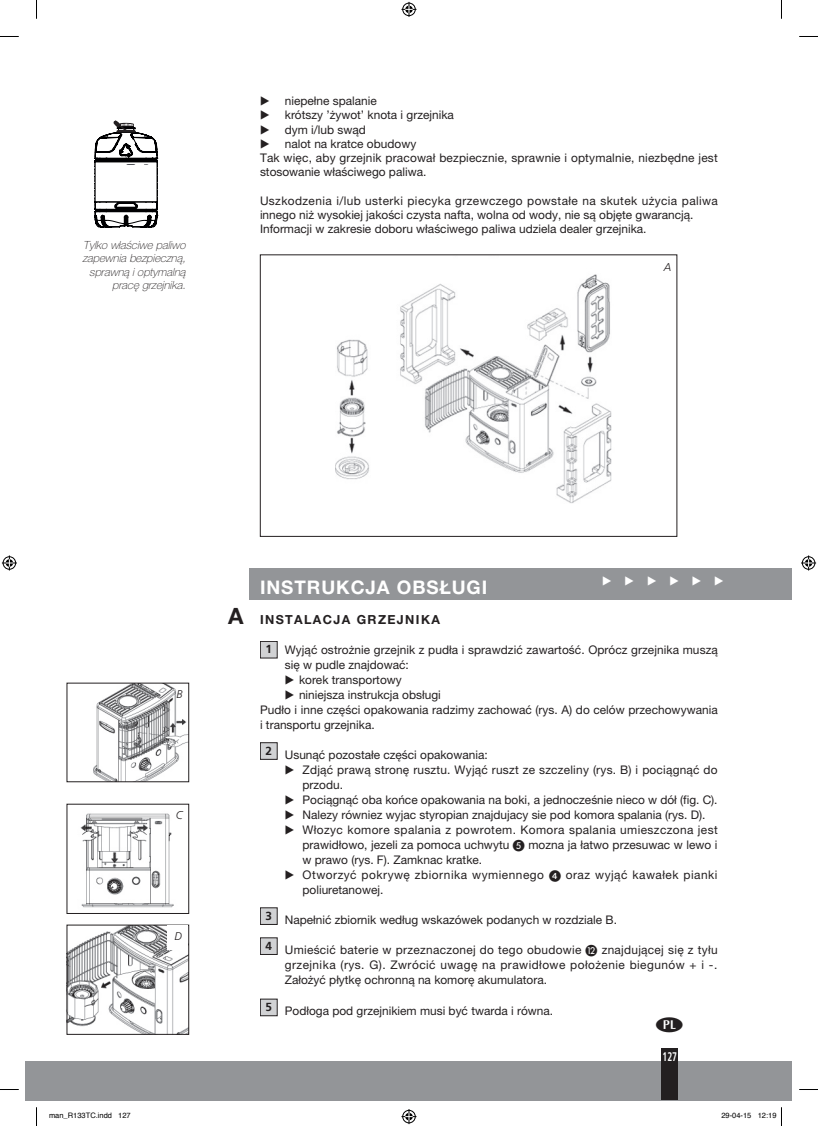
<style>
.page{position:relative;width:818px;height:1126px;background:#fff}
.page>*{position:absolute;margin:0;border:0;box-sizing:border-box;transform-origin:0 0}
.t1{font:700 18.75px "Helvetica Neue East A";letter-spacing:.05em;color:#fff}
.t2{font:700 12.5px "Helvetica Neue East A";letter-spacing:.11em;color:#231f20}
.t3{font:700 condensed 12.5px "Frutiger LT Std";color:#fff;scale:.75 1}
.t4{font:11.88px/14.2px "Helvetica Neue East A";color:#231f20}
.t5{font:11.88px "Helvetica Neue East A";letter-spacing:.02em;color:#231f20}
.t6{font:11.88px "Helvetica Neue East A";letter-spacing:.03em;color:#231f20}
.t7{font:11.88px "Helvetica Neue East A";letter-spacing:.04em;color:#231f20}
.t8{font:11.88px "European Pi Three";color:#fff}
.t9{font:11.88px "European Pi Three";color:#231f20}
.t10{font:italic 100 11.25px/13.5px "Helvetica Neue East A";color:#231f20;text-align:right}
.t11{font:italic 300 11.25px "Frutiger";color:#231f20}
.t12{font:7.5px "Helvetica";color:#000}
.s1{font-size:22.5px}
.s2{font-family:"Frutiger";font-weight:700;font-size:11.75px}
.s3{font-family:"European Pi Three"}
.s4{font-family:"European Pi One"}
</style>
<div class="page">
<div style="left:249px;top:568px;width:542px;height:31px;background:#939598"></div>
<div style="left:260px;top:641px;width:17px;height:17px;background:#d1d2d4"></div>
<div style="left:260px;top:641px;width:17px;height:17px;border:1px solid #231f20"></div>
<div style="left:260px;top:742px;width:17px;height:17px;background:#d1d2d4"></div>
<div style="left:260px;top:742px;width:17px;height:17px;border:1px solid #231f20"></div>
<div style="left:260px;top:907px;width:17px;height:17px;background:#d1d2d4"></div>
<div style="left:260px;top:937px;width:17px;height:17px;background:#d1d2d4"></div>
<div style="left:260px;top:998px;width:17px;height:17px;background:#d1d2d4"></div>
<div style="left:26px;top:1060px;width:765px;height:39px;background:#939598"></div>
<div style="left:661px;top:1048px;width:16px;height:51px;background:#231f20"></div>
<img style="left:335px;top:274px;width:277px;height:229px">
<img style="left:93px;top:684px;width:94px;height:96px">
<div style="left:67px;top:682px;width:122px;height:100px;border:1px solid #231f20"></div>
<img style="left:80px;top:813px;width:94px;height:95px">
<img style="left:69px;top:926px;width:118px;height:106px">
<div style="left:67px;top:924px;width:122px;height:110px;border:1px solid #231f20"></div>
<div style="left:167px;top:925px;width:21px;height:24px;background:#fff"></div>
<svg style="left:95px;top:120px;width:63px;height:108px"></svg>
<div style="left:122px;top:165px;width:32px;height:11px;background:#fff"></div>
<svg style="left:0;top:36px;width:19px;height:1px"></svg>
<svg style="left:799px;top:36px;width:18px;height:1px"></svg>
<svg style="left:0;top:1089px;width:19px;height:1px"></svg>
<svg style="left:799px;top:1089px;width:18px;height:1px"></svg>
<svg style="left:36px;top:0;width:1px;height:19px"></svg>
<svg style="left:36px;top:1107px;width:1px;height:18px"></svg>
<svg style="left:401px;top:2px;width:15px;height:15px"></svg>
<svg style="left:401px;top:1109px;width:15px;height:14px"></svg>
<svg style="left:2px;top:555px;width:15px;height:15px"></svg>
<svg style="left:801px;top:555px;width:14px;height:15px"></svg>
<p class="t10" style="left:82px;top:238px;width:105px">Tylko właściwe paliwo zapewnia bezpieczną, sprawną i optymalną pracę grzejnika.</p>
<p class="t9" style="left:260px;top:93px;width:11px">E</p>
<p class="t4" style="left:285px;top:94px;width:93px">niepełne spalanie</p>
<p class="t9" style="left:260px;top:107px;width:11px">E</p>
<p class="t4" style="left:285px;top:108px;width:170px">krótszy ’żywot’ knota i grzejnika</p>
<p class="t9" style="left:260px;top:122px;width:11px">E</p>
<p class="t4" style="left:285px;top:122px;width:82px">dym i/lub swąd</p>
<p class="t9" style="left:260px;top:136px;width:11px">E</p>
<p class="t4" style="left:260px;top:137px;width:459px;text-indent:25px">nalot na kratce obudowy<br>Tak więc, aby grzejnik pracował bezpiecznie, sprawnie i optymalnie, niezbędne jest stosowanie właściwego paliwa.</p>
<p class="t4" style="left:260px;top:194px;width:459px">Uszkodzenia i/lub usterki piecyka grzewczego powstałe na skutek użycia paliwa innego niż wysokiej jakości czysta nafta, wolna od wody, nie są objęte gwarancją.<br>Informacji w zakresie doboru właściwego paliwa udziela dealer grzejnika.</p>
<p class="t11" style="left:663px;top:260px;width:9px">A</p>
<p class="t11" style="left:176px;top:687px;width:8px">B</p>
<p class="t11" style="left:176px;top:808px;width:8px">C</p>
<p class="t11" style="left:174px;top:930px;width:9px">D</p>
<p class="t8" style="left:602px;top:573px;width:123px">E E E E E E</p>
<h1 class="t1" style="left:260px;top:575px;width:229px">INSTRUKCJA OBSŁUGI</h1>
<p class="t2" style="left:228px;top:611px;width:213px"><span class="s1">A</span> INSTALACJA GRZEJNIKA</p>
<p class="t4" style="left:265px;top:642px;width:453px"><span class="s2">1</span> Wyjąć ostrożnie grzejnik z pudła i sprawdzić zawartość. Oprócz grzejnika muszą</p>
<p class="t4" style="left:284px;top:657px;width:125px">się w pudle znajdować:</p>
<p class="t4" style="left:284px;top:672px;width:118px"><span class="s3">E</span> korek transportowy</p>
<p class="t4" style="left:285px;top:687px;width:157px"><span class="s3">E</span> niniejsza instrukcja obsługi</p>
<p class="t4" style="left:260px;top:702px;width:459px">Pudło i inne części opakowania radzimy zachować (rys. A) do celów przechowywania</p>
<p class="t4" style="left:260px;top:717px;width:116px">i transportu grzejnika.</p>
<p class="t4" style="left:265px;top:747px;width:223px"><sup>2</sup> Usunąć pozostałe części opakowania:</p>
<p class="t5" style="left:284px;top:762px;width:434px"><span class="s3">E</span> Zdjąć prawą stronę rusztu. Wyjąć ruszt ze szczeliny (rys. B) i pociągnąć do</p>
<p class="t4" style="left:302px;top:777px;width:42px">przodu.</p>
<p class="t4" style="left:284px;top:792px;width:434px"><span class="s3">E</span> Pociągnąć oba końce opakowania na boki, a jednocześnie nieco w dół (fig. C).</p>
<p class="t4" style="left:284px;top:807px;width:422px"><span class="s3">E</span> Nalezy równiez wyjac styropian znajdujacy sie pod komora spalania (rys. D).</p>
<p class="t6" style="left:284px;top:822px;width:434px"><span class="s3">E</span> Włozyc komore spalania z powrotem. Komora spalania umieszczona jest</p>
<p class="t4" style="left:302px;top:837px;width:416px">prawidłowo, jezeli za pomoca uchwytu <span class="s4">E</span> mozna ja łatwo przesuwac w lewo i</p>
<p class="t4" style="left:302px;top:852px;width:181px">w prawo (rys. F). Zamknac kratke.</p>
<p class="t7" style="left:284px;top:867px;width:260px"><span class="s3">E</span> Otworzyć pokrywę zbiornika wymiennego</p>
<p class="t7" style="left:565px;top:867px;width:153px">oraz wyjąć kawałek pianki</p>
<p class="t4" style="left:302px;top:882px;width:82px">poliuretanowej.</p>
<p class="t4" style="left:265px;top:912px;width:352px"><sup>3</sup> Napełnić zbiornik według wskazówek podanych w rozdziale B.</p>
<p class="t4" style="left:284px;top:942px;width:434px;line-height:15px;text-align:justify;text-indent:-19px"><sup>4</sup> Umieścić baterie w przeznaczonej do tego obudowie <span class="s4">L</span> znajdującej się z tyłu grzejnika (rys. G). Zwrócić uwagę na prawidłowe położenie biegunów + i -.<br>Założyć płytkę ochronną na komorę akumulatora.</p>
<p class="t4" style="left:265px;top:1003px;width:289px"><sup>5</sup> Podłoga pod grzejnikiem musi być twarda i równa.</p>
<p class="t3" style="left:662px;top:1048px;width:21px">127</p>
<p class="t12" style="left:49px;top:1109px;width:83px">man_R133TC.indd 127</p>
<p class="t12" style="left:721px;top:1109px;width:57px">29-04-15 12:19</p>
</div>
